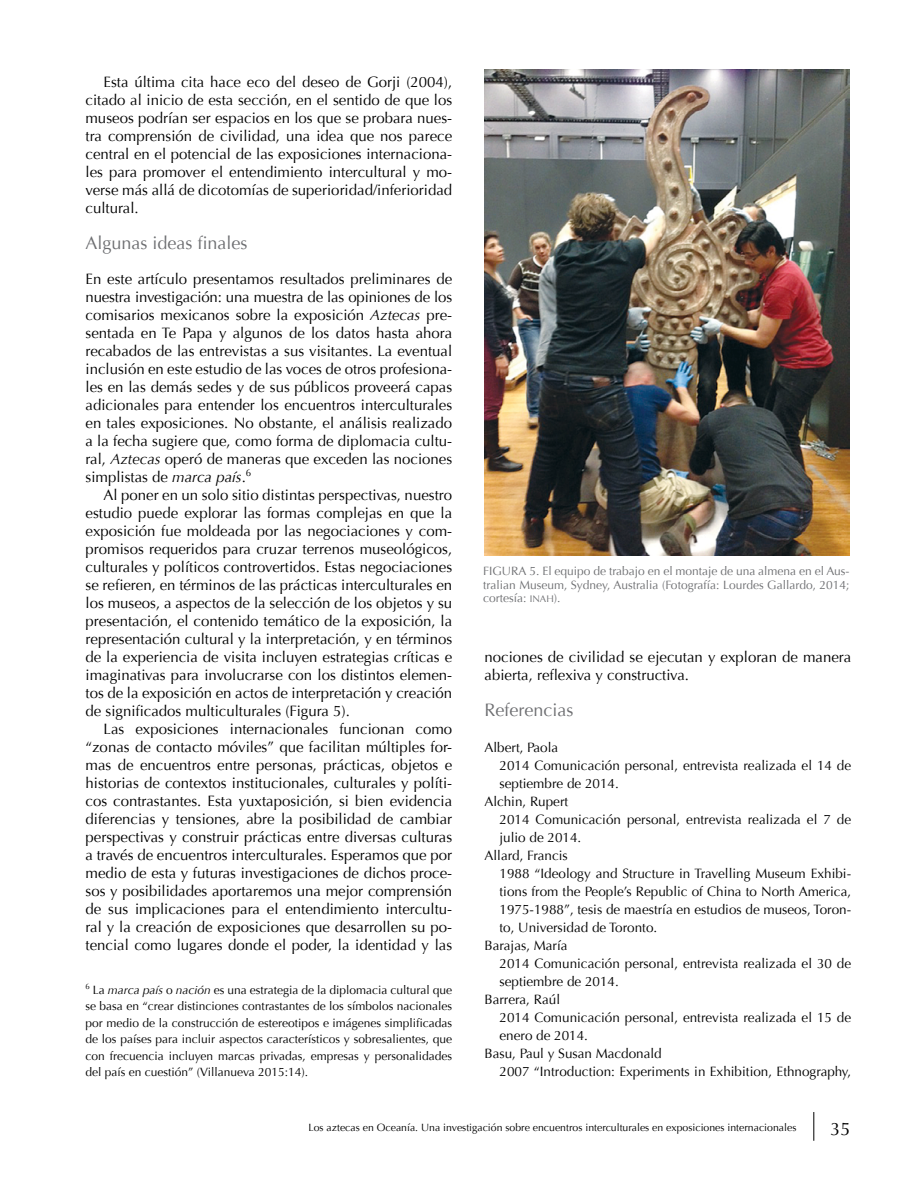
<style>
.page{position:relative;width:918px;height:1188px;background:#fff}
.page>*{position:absolute;margin:0;border:0;box-sizing:border-box;transform-origin:0 0}
.t1{font:18px "Optima";color:#6d6e71}
.t2{font:18px "Optima";color:#000}
.t3{font:15px/18px "Optima";color:#000;text-align:justify}
.t4{font:13.5px "Optima";color:#000}
.t5{font:12px/16.5px "Optima";color:#000;text-align:justify}
.t6{font:12px/13.5px "Optima";color:#6d6e71;text-align:justify}
.t7{font:10.5px "Optima";color:#000}
.s1{font-style:italic}
.s2{font-family:"Optima Regular SC800";font-size:9.6px}
</style>
<div class="page">
<svg style="left:814px;top:1112px;width:1px;height:29px"></svg>
<img style="left:484px;top:69px;width:365px;height:486px">
<p class="t3" style="left:86px;top:73px;width:368px;text-indent:18px">Esta última cita hace eco del deseo de Gorji (2004), citado al inicio de esta sección, en el sentido de que los museos podrían ser espacios en los que se probara nues&shy;tra comprensión de civilidad, una idea que nos parece central en el potencial de las exposiciones internaciona&shy;les para promover el entendimiento intercultural y mo&shy;verse más allá de dicotomías de superioridad/inferioridad cultural.</p>
<p class="t1" style="left:86px;top:232px;width:164px">Algunas ideas finales</p>
<p class="t3" style="left:86px;top:270px;width:368px">En este artículo presentamos resultados preliminares de nuestra investigación: una muestra de las opiniones de los comisarios mexicanos sobre la exposición <span class="s1">Aztecas</span> pre&shy;sentada en Te Papa y algunos de los datos hasta ahora recabados de las entrevistas a sus visitantes. La eventual inclusión en este estudio de las voces de otros profesiona&shy;les en las demás sedes y de sus públicos proveerá capas adicionales para entender los encuentros interculturales en tales exposiciones. No obstante, el análisis realizado a la fecha sugiere que, como forma de diplomacia cultu&shy;ral, <span class="s1">Aztecas</span> operó de maneras que exceden las nociones simplistas de <span class="s1">marca país</span>.<sup>6</sup></p>
<p class="t3" style="left:86px;top:486px;width:368px;text-indent:18px">Al poner en un solo sitio distintas perspectivas, nuestro estudio puede explorar las formas complejas en que la exposición fue moldeada por las negociaciones y com&shy;promisos requeridos para cruzar terrenos museológicos, culturales y políticos controvertidos. Estas negociaciones se refieren, en términos de las prácticas interculturales en los museos, a aspectos de la selección de los objetos y su presentación, el contenido temático de la exposición, la representación cultural y la interpretación, y en términos de la experiencia de visita incluyen estrategias críticas e imaginativas para involucrarse con los distintos elemen&shy;tos de la exposición en actos de interpretación y creación de significados multiculturales (Figura 5).</p>
<p class="t3" style="left:86px;top:720px;width:368px;text-indent:18px">Las exposiciones internacionales funcionan como “zonas de contacto móviles” que facilitan múltiples for&shy;mas de encuentros entre personas, prácticas, objetos e historias de contextos institucionales, culturales y políti&shy;cos contrastantes. Esta yuxtaposición, si bien evidencia diferencias y tensiones, abre la posibilidad de cambiar perspectivas y construir prácticas entre diversas culturas a través de encuentros interculturales. Esperamos que por medio de esta y futuras investigaciones de dichos proce&shy;sos y posibilidades aportaremos una mejor comprensión de sus implicaciones para el entendimiento intercultu&shy;ral y la creación de exposiciones que desarrollen su po&shy;tencial como lugares donde el poder, la identidad y las</p>
<p class="t5" style="left:85px;top:982px;width:368px"><sup>6</sup> La <span class="s1">marca país</span> o <span class="s1">nación</span> es una estrategia de la diplomacia cultural que se basa en “crear distinciones contrastantes de los símbolos nacionales por medio de la construcción de estereotipos e imágenes simplificadas de los países para incluir aspectos característicos y sobresalientes, que con frecuencia incluyen marcas privadas, empresas y personalidades del país en cuestión” (Villanueva 2015:14).</p>
<p class="t6" style="left:483px;top:565px;width:368px">FIGURA 5. El equipo de trabajo en el montaje de una almena en el Aus&shy;tralian Museum, Sydney, Australia (Fotografía: Lourdes Gallardo, 2014; cortesía: <span class="s2">inah</span>).</p>
<p class="t3" style="left:484px;top:648px;width:368px">nociones de civilidad se ejecutan y exploran de manera abierta, reflexiva y constructiva.</p>
<p class="t1" style="left:484px;top:700px;width:91px">Referencias</p>
<p class="t4" style="left:484px;top:740px;width:75px">Albert, Paola</p>
<p class="t4" style="left:499px;top:758px;width:353px">2014 Comunicación personal, entrevista realizada el 14 de</p>
<p class="t4" style="left:499px;top:776px;width:121px">septiembre de 2014.</p>
<p class="t4" style="left:484px;top:794px;width:85px">Alchin, Rupert</p>
<p class="t4" style="left:499px;top:812px;width:353px">2014 Comunicación personal, entrevista realizada el 7 de</p>
<p class="t4" style="left:499px;top:830px;width:83px">julio de 2014.</p>
<p class="t4" style="left:484px;top:848px;width:85px">Allard, Francis</p>
<p class="t4" style="left:499px;top:866px;width:353px">1988 “Ideology and Structure in Travelling Museum Exhibi-</p>
<p class="t4" style="left:499px;top:884px;width:353px">tions from the People’s Republic of China to North America,</p>
<p class="t4" style="left:499px;top:902px;width:353px">1975-1988”, tesis de maestría en estudios de museos, Toron-</p>
<p class="t4" style="left:499px;top:920px;width:159px">to, Universidad de Toronto.</p>
<p class="t4" style="left:484px;top:938px;width:85px">Barajas, María</p>
<p class="t4" style="left:499px;top:956px;width:353px">2014 Comunicación personal, entrevista realizada el 30 de</p>
<p class="t4" style="left:499px;top:974px;width:121px">septiembre de 2014.</p>
<p class="t4" style="left:484px;top:992px;width:77px">Barrera, Raúl</p>
<p class="t4" style="left:499px;top:1010px;width:353px">2014 Comunicación personal, entrevista realizada el 15 de</p>
<p class="t4" style="left:499px;top:1028px;width:90px">enero de 2014.</p>
<p class="t4" style="left:484px;top:1046px;width:179px">Basu, Paul y Susan Macdonald</p>
<p class="t4" style="left:499px;top:1064px;width:353px">2007 “Introduction: Experiments in Exhibition, Ethnography,</p>
<p class="t7" style="left:308px;top:1121px;width:489px">Los aztecas en Oceanía. Una investigación sobre encuentros interculturales en exposiciones internacionales</p>
<p class="t2" style="left:830px;top:1119px;width:22px">35</p>
</div>
